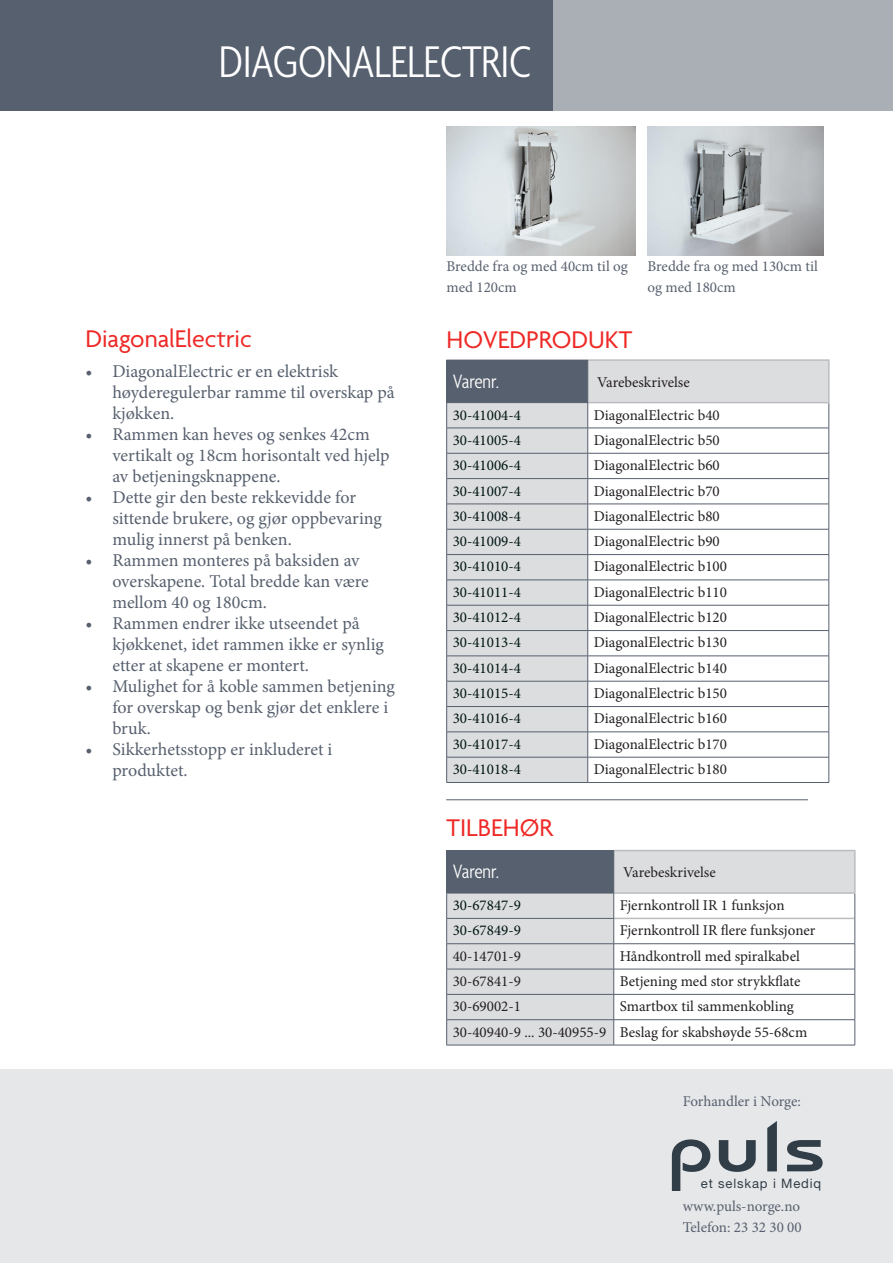
<style>
.page{position:relative;width:893px;height:1263px;background:#fff}
.page>*{position:absolute;margin:0;border:0;box-sizing:border-box;transform-origin:0 0}
.t1{font:300 condensed 48px "Agenda";letter-spacing:-.01em;color:#fff}
.t2{font:26.1px "Agenda";color:#ee2926}
.t3{font:300 condensed 21px "Agenda";color:#fff}
.t4{font:18px/21px "Minion Pro";color:#57606e}
.t5{font:15px "Minion Pro";color:#231f20}
.t6{font:15px "Minion Pro";color:#001512}
.t7{font:15px/21px "Minion Pro";color:#57606e}
.t8{font:13.05px "Helvetica Neue LT Pro";letter-spacing:.065em;color:#313e48}
</style>
<div class="page">
<div style="left:0;top:0;width:893px;height:111px;background:#57606e"></div>
<div style="left:553px;top:0;width:340px;height:111px;background:#aaafb6"></div>
<div style="left:0;top:1069px;width:893px;height:194px;background:#e6e7e9"></div>
<hr style="left:446px;top:799px;width:362px;height:1px;background:#57606e">
<svg style="left:447px;top:851px;width:408px;height:194px"></svg>
<hr style="left:614px;top:850px;width:242px;height:1px;background:#bcbdc0">
<hr style="left:854px;top:851px;width:2px;height:41px;background:#bcbdc0">
<hr style="left:614px;top:892px;width:242px;height:2px;background:#bcbdc0">
<hr style="left:614px;top:918px;width:241px;height:1px;background:#bcbdc0">
<hr style="left:446px;top:850px;width:168px;height:1px;background:#57606e">
<hr style="left:446px;top:851px;width:1px;height:42px;background:#57606e">
<hr style="left:613px;top:851px;width:1px;height:42px;background:#57606e">
<hr style="left:446px;top:893px;width:168px;height:1px;background:#57606e">
<hr style="left:446px;top:918px;width:168px;height:1px;background:#57606e">
<hr style="left:446px;top:943px;width:168px;height:1px;background:#57606e">
<hr style="left:614px;top:943px;width:241px;height:1px;background:#57606e">
<hr style="left:446px;top:969px;width:168px;height:1px;background:#57606e">
<hr style="left:614px;top:969px;width:241px;height:1px;background:#57606e">
<hr style="left:446px;top:994px;width:168px;height:1px;background:#57606e">
<hr style="left:614px;top:994px;width:241px;height:1px;background:#57606e">
<hr style="left:446px;top:1019px;width:168px;height:1px;background:#57606e">
<svg style="left:446px;top:893px;width:1px;height:152px"></svg>
<hr style="left:614px;top:1019px;width:241px;height:1px;background:#57606e">
<svg style="left:613px;top:893px;width:1px;height:152px"></svg>
<svg style="left:855px;top:894px;width:1px;height:151px"></svg>
<hr style="left:446px;top:1045px;width:168px;height:1px;background:#57606e">
<hr style="left:614px;top:1045px;width:241px;height:1px;background:#57606e">
<svg style="left:447px;top:361px;width:382px;height:421px"></svg>
<hr style="left:588px;top:359px;width:242px;height:2px;background:#bcbdc0">
<hr style="left:828px;top:361px;width:2px;height:41px;background:#bcbdc0">
<hr style="left:588px;top:402px;width:242px;height:1px;background:#bcbdc0">
<hr style="left:446px;top:360px;width:142px;height:1px;background:#57606e">
<hr style="left:446px;top:360px;width:1px;height:42px;background:#57606e">
<hr style="left:587px;top:360px;width:1px;height:42px;background:#57606e">
<hr style="left:446px;top:402px;width:142px;height:1px;background:#57606e">
<hr style="left:446px;top:428px;width:142px;height:1px;background:#57606e">
<hr style="left:588px;top:428px;width:241px;height:1px;background:#57606e">
<hr style="left:446px;top:453px;width:142px;height:1px;background:#57606e">
<hr style="left:588px;top:453px;width:241px;height:1px;background:#57606e">
<hr style="left:446px;top:478px;width:142px;height:1px;background:#57606e">
<hr style="left:588px;top:478px;width:241px;height:1px;background:#57606e">
<hr style="left:446px;top:504px;width:142px;height:1px;background:#57606e">
<hr style="left:588px;top:504px;width:241px;height:1px;background:#57606e">
<hr style="left:446px;top:529px;width:142px;height:1px;background:#57606e">
<hr style="left:588px;top:529px;width:241px;height:1px;background:#57606e">
<hr style="left:446px;top:554px;width:142px;height:1px;background:#57606e">
<hr style="left:588px;top:554px;width:241px;height:1px;background:#57606e">
<hr style="left:446px;top:580px;width:142px;height:1px;background:#57606e">
<hr style="left:588px;top:580px;width:241px;height:1px;background:#57606e">
<hr style="left:446px;top:605px;width:142px;height:1px;background:#57606e">
<hr style="left:588px;top:605px;width:241px;height:1px;background:#57606e">
<hr style="left:446px;top:630px;width:142px;height:1px;background:#57606e">
<hr style="left:588px;top:630px;width:241px;height:1px;background:#57606e">
<hr style="left:446px;top:656px;width:142px;height:1px;background:#57606e">
<hr style="left:588px;top:656px;width:241px;height:1px;background:#57606e">
<hr style="left:446px;top:681px;width:142px;height:1px;background:#57606e">
<hr style="left:588px;top:681px;width:241px;height:1px;background:#57606e">
<hr style="left:446px;top:706px;width:142px;height:1px;background:#57606e">
<hr style="left:588px;top:706px;width:241px;height:1px;background:#57606e">
<hr style="left:446px;top:732px;width:142px;height:1px;background:#57606e">
<hr style="left:588px;top:732px;width:241px;height:1px;background:#57606e">
<hr style="left:446px;top:757px;width:142px;height:1px;background:#57606e">
<svg style="left:446px;top:403px;width:1px;height:379px"></svg>
<hr style="left:588px;top:757px;width:241px;height:1px;background:#57606e">
<svg style="left:587px;top:403px;width:1px;height:379px"></svg>
<svg style="left:829px;top:403px;width:1px;height:379px"></svg>
<hr style="left:446px;top:782px;width:142px;height:1px;background:#57606e">
<hr style="left:588px;top:782px;width:241px;height:1px;background:#57606e">
<img style="left:647px;top:126px;width:177px;height:129px">
<img style="left:446px;top:126px;width:189px;height:129px">
<svg style="left:719px;top:1140px;width:37px;height:32px"></svg>
<svg style="left:767px;top:1121px;width:10px;height:50px"></svg>
<svg style="left:787px;top:1140px;width:36px;height:31px"></svg>
<svg style="left:672px;top:1139px;width:38px;height:52px"></svg>
<p class="t1" style="left:219px;top:36px;width:314px">DIAGONALELECTRIC</p>
<p class="t2" style="left:85px;top:325px;width:168px">DiagonalElectric</p>
<p class="t4" style="left:112px;top:360px;width:284px;text-indent:-27px">• DiagonalElectric er en elektrisk høyderegulerbar ramme til overskap på kjøkken.</p>
<p class="t4" style="left:112px;top:423px;width:279px;text-indent:-27px">• Rammen kan heves og senkes 42cm vertikalt og 18cm horisontalt ved hjelp av betjeningsknappene.</p>
<p class="t4" style="left:112px;top:486px;width:271px;text-indent:-27px">• Dette gir den beste rekkevidde for sittende brukere, og gjør oppbevaring mulig innerst på benken.</p>
<p class="t4" style="left:112px;top:549px;width:258px;text-indent:-27px">• Rammen monteres på baksiden av overskapene. Total bredde kan være mellom 40 og 180cm.</p>
<p class="t4" style="left:112px;top:612px;width:273px;text-indent:-27px">• Rammen endrer ikke utseendet på kjøkkenet, idet rammen ikke er synlig etter at skapene er montert.</p>
<p class="t4" style="left:112px;top:675px;width:284px;text-indent:-27px">• Mulighet for å koble sammen betjening for overskap og benk gjør det enklere i bruk.</p>
<p class="t4" style="left:112px;top:738px;width:222px;text-indent:-27px">• Sikkerhetsstopp er inkluderet i produktet.</p>
<p class="t7" style="left:446px;top:256px;width:183px">Bredde fra og med 40cm til og med 120cm</p>
<p class="t7" style="left:647px;top:256px;width:172px">Bredde fra og med 130cm til og med 180cm</p>
<p class="t2" style="left:446px;top:326px;width:187px">HOVEDPRODUKT</p>
<p class="t3" style="left:453px;top:370px;width:48px">Varenr.</p>
<p class="t5" style="left:597px;top:372px;width:94px">Varebeskrivelse</p>
<p class="t6" style="left:453px;top:405px;width:70px">30-41004-4</p>
<p class="t5" style="left:594px;top:405px;width:127px">DiagonalElectric b40</p>
<p class="t6" style="left:453px;top:430px;width:70px">30-41005-4</p>
<p class="t5" style="left:594px;top:430px;width:127px">DiagonalElectric b50</p>
<p class="t6" style="left:453px;top:455px;width:70px">30-41006-4</p>
<p class="t5" style="left:594px;top:455px;width:127px">DiagonalElectric b60</p>
<p class="t6" style="left:453px;top:481px;width:70px">30-41007-4</p>
<p class="t5" style="left:594px;top:481px;width:127px">DiagonalElectric b70</p>
<p class="t6" style="left:453px;top:506px;width:70px">30-41008-4</p>
<p class="t5" style="left:594px;top:506px;width:127px">DiagonalElectric b80</p>
<p class="t6" style="left:453px;top:531px;width:70px">30-41009-4</p>
<p class="t5" style="left:594px;top:531px;width:127px">DiagonalElectric b90</p>
<p class="t6" style="left:453px;top:557px;width:70px">30-41010-4</p>
<p class="t5" style="left:594px;top:557px;width:135px">DiagonalElectric b100</p>
<p class="t6" style="left:453px;top:582px;width:70px">30-41011-4</p>
<p class="t5" style="left:594px;top:582px;width:135px">DiagonalElectric b110</p>
<p class="t6" style="left:453px;top:607px;width:70px">30-41012-4</p>
<p class="t5" style="left:594px;top:607px;width:135px">DiagonalElectric b120</p>
<p class="t6" style="left:453px;top:633px;width:70px">30-41013-4</p>
<p class="t5" style="left:594px;top:633px;width:135px">DiagonalElectric b130</p>
<p class="t6" style="left:453px;top:658px;width:70px">30-41014-4</p>
<p class="t5" style="left:594px;top:658px;width:135px">DiagonalElectric b140</p>
<p class="t6" style="left:453px;top:683px;width:70px">30-41015-4</p>
<p class="t5" style="left:594px;top:683px;width:135px">DiagonalElectric b150</p>
<p class="t6" style="left:453px;top:709px;width:70px">30-41016-4</p>
<p class="t5" style="left:594px;top:709px;width:135px">DiagonalElectric b160</p>
<p class="t6" style="left:453px;top:734px;width:70px">30-41017-4</p>
<p class="t5" style="left:594px;top:734px;width:135px">DiagonalElectric b170</p>
<p class="t6" style="left:453px;top:759px;width:70px">30-41018-4</p>
<p class="t5" style="left:594px;top:759px;width:135px">DiagonalElectric b180</p>
<p class="t2" style="left:446px;top:813px;width:108px">TILBEHØR</p>
<p class="t3" style="left:453px;top:860px;width:48px">Varenr.</p>
<p class="t5" style="left:623px;top:862px;width:94px">Varebeskrivelse</p>
<p class="t6" style="left:453px;top:895px;width:70px">30-67847-9</p>
<p class="t5" style="left:620px;top:895px;width:166px">Fjernkontroll IR 1 funksjon</p>
<p class="t6" style="left:453px;top:920px;width:70px">30-67849-9</p>
<p class="t5" style="left:620px;top:920px;width:197px">Fjernkontroll IR flere funksjoner</p>
<p class="t5" style="left:453px;top:946px;width:70px">40-14701-9</p>
<p class="t5" style="left:620px;top:946px;width:182px">Håndkontroll med spiralkabel</p>
<p class="t5" style="left:453px;top:971px;width:70px">30-67841-9</p>
<p class="t5" style="left:620px;top:971px;width:182px">Betjening med stor strykkflate</p>
<p class="t5" style="left:453px;top:996px;width:70px">30-69002-1</p>
<p class="t5" style="left:620px;top:996px;width:176px">Smartbox til sammenkobling</p>
<p class="t5" style="left:453px;top:1022px;width:155px">30-40940-9 ... 30-40955-9</p>
<p class="t5" style="left:620px;top:1022px;width:189px">Beslag for skabshøyde 55-68cm</p>
<p class="t7" style="left:683px;top:1091px;width:120px">Forhandler i Norge:</p>
<p class="t8" style="left:701px;top:1175px;width:122px">et selskap i Mediq</p>
<p class="t7" style="left:683px;top:1196px;width:119px">www.puls-norge.no</p>
<p class="t7" style="left:683px;top:1217px;width:120px">Telefon: 23 32 30 00</p>
</div>
